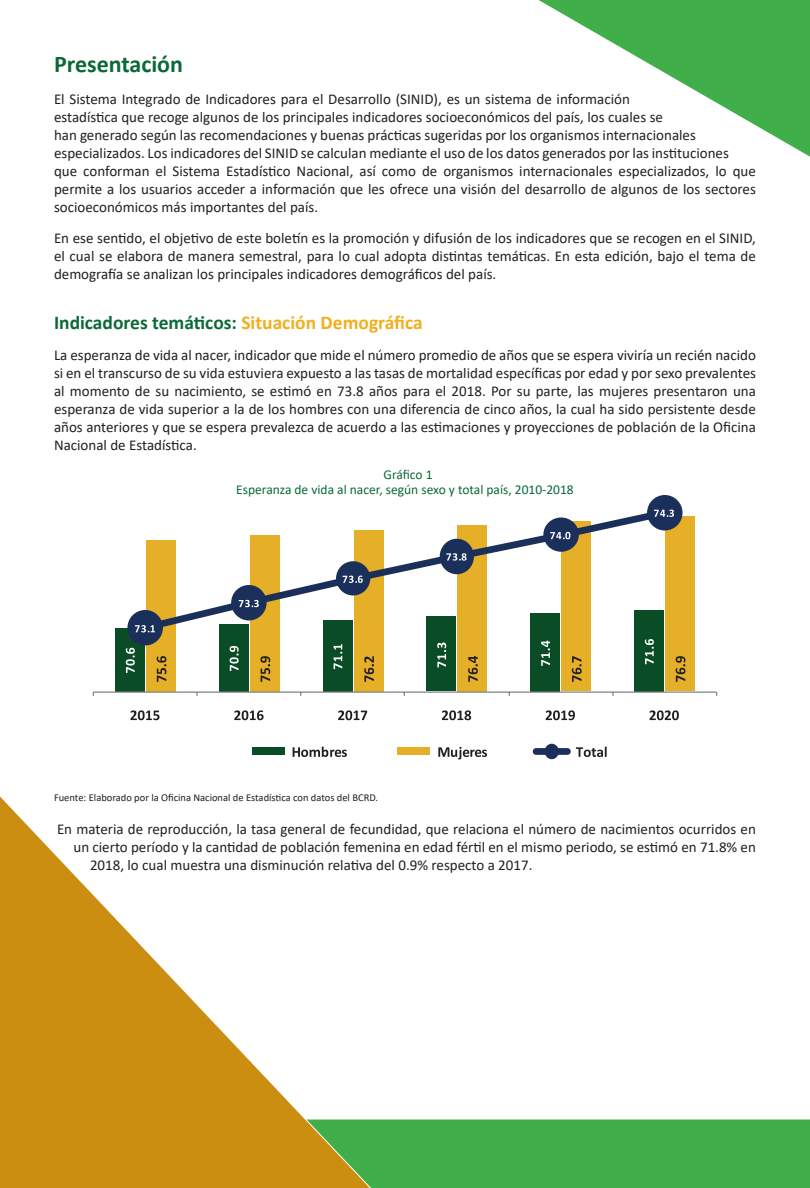
<style>
.page{position:relative;width:810px;height:1188px;background:#fff}
.page>*{position:absolute;margin:0;border:0;box-sizing:border-box;transform-origin:0 0}
.titulos{font:700 24px "Calibri";color:#0b6938}
.subtitulo{font:700 19.5px "Calibri";color:#0b6938}
.body{font:15px/18px "Calibri";color:#231f20;text-align:justify}
.titulos_graficos{font:13.5px/14.9px "Calibri";color:#0b6938;text-align:center}
.fuente{font:10.5px "Calibri";color:#231f20}
.s1{color:#f2ae1b}
</style>
<div class="page">
<div style="left:395px;top:1120px;width:415px;height:68px;background:#40ae49"></div>
<svg style="left:0;top:796px;width:395px;height:392px"></svg>
<svg style="left:539px;top:0;width:271px;height:157px"></svg>
<div style="left:115px;top:628px;width:30px;height:63px;background:#0a4c26"></div>
<div style="left:219px;top:624px;width:30px;height:67px;background:#0a4c26"></div>
<div style="left:323px;top:620px;width:30px;height:71px;background:#0a4c26"></div>
<div style="left:426px;top:616px;width:30px;height:75px;background:#0a4c26"></div>
<div style="left:530px;top:613px;width:30px;height:78px;background:#0a4c26"></div>
<div style="left:634px;top:610px;width:30px;height:81px;background:#0a4c26"></div>
<div style="left:146px;top:540px;width:30px;height:151px;background:#e5af27"></div>
<div style="left:250px;top:535px;width:30px;height:156px;background:#e5af27"></div>
<div style="left:354px;top:530px;width:30px;height:161px;background:#e5af27"></div>
<div style="left:457px;top:525px;width:30px;height:166px;background:#e5af27"></div>
<div style="left:561px;top:521px;width:30px;height:170px;background:#e5af27"></div>
<div style="left:665px;top:516px;width:30px;height:175px;background:#e5af27"></div>
<hr style="left:93px;top:691px;width:624px;height:2px;background:#808285">
<svg style="left:166px;top:513px;width:502px;height:114px"></svg>
<svg style="left:230px;top:646px;width:9px;height:25px"></svg>
<svg style="left:334px;top:644px;width:8px;height:25px"></svg>
<svg style="left:437px;top:642px;width:9px;height:25px"></svg>
<svg style="left:541px;top:641px;width:9px;height:25px"></svg>
<svg style="left:645px;top:639px;width:9px;height:25px"></svg>
<svg style="left:260px;top:656px;width:10px;height:26px"></svg>
<svg style="left:364px;top:656px;width:10px;height:26px"></svg>
<svg style="left:468px;top:656px;width:10px;height:26px"></svg>
<svg style="left:572px;top:656px;width:10px;height:26px"></svg>
<svg style="left:676px;top:656px;width:9px;height:26px"></svg>
<svg style="left:126px;top:610px;width:40px;height:72px"></svg>
<svg style="left:231px;top:585px;width:36px;height:35px"></svg>
<svg style="left:336px;top:561px;width:34px;height:34px"></svg>
<svg style="left:440px;top:539px;width:34px;height:35px"></svg>
<svg style="left:543px;top:517px;width:36px;height:35px"></svg>
<svg style="left:647px;top:495px;width:36px;height:35px"></svg>
<svg style="left:130px;top:710px;width:30px;height:10px"></svg>
<svg style="left:234px;top:710px;width:30px;height:10px"></svg>
<svg style="left:338px;top:710px;width:29px;height:10px"></svg>
<svg style="left:442px;top:710px;width:29px;height:10px"></svg>
<svg style="left:546px;top:710px;width:29px;height:10px"></svg>
<svg style="left:650px;top:710px;width:29px;height:10px"></svg>
<div style="left:253px;top:748px;width:32px;height:7px;background:#0a4c26"></div>
<svg style="left:293px;top:747px;width:54px;height:10px"></svg>
<div style="left:398px;top:748px;width:32px;height:7px;background:#e5af27"></div>
<svg style="left:438px;top:747px;width:49px;height:13px"></svg>
<div style="left:533px;top:748px;width:38px;height:7px;background:#1b2f5b;border-radius:3px"></div>
<svg style="left:545px;top:744px;width:14px;height:15px"></svg>
<svg style="left:576px;top:747px;width:31px;height:10px"></svg>
<p class="titulos" style="left:54px;top:47px;width:131px">Presentación</p>
<p class="body" style="left:54px;top:90px;width:703px;text-align:left">El Sistema Integrado de Indicadores para el Desarrollo (SINID), es un sistema de información<br>estadística que recoge algunos de los principales indicadores socioeconómicos del país, los cuales se<br>han generado según las recomendaciones y buenas prácticas sugeridas por los organismos internacionales especializados. Los indicadores del SINID se calculan mediante el uso de los datos generados por las instituciones<br>que conforman el Sistema Estadístico Nacional, así como de organismos internacionales especializados, lo que permite a los usuarios acceder a información que les ofrece una visión del desarrollo de algunos de los sectores socioeconómicos más importantes del país.</p>
<p class="body" style="left:54px;top:230px;width:704px">En ese sentido, el objetivo de este boletín es la promoción y difusión de los indicadores que se recogen en el SINID, el cual se elabora de manera semestral, para lo cual adopta distintas temáticas. En esta edición, bajo el tema de demografía se analizan los principales indicadores demográficos del país.</p>
<p class="subtitulo" style="left:54px;top:309px;width:370px">Indicadores temáticos: <span class="s1">Situación Demográfica</span></p>
<p class="body" style="left:54px;top:347px;width:704px">La esperanza de vida al nacer, indicador que mide el número promedio de años que se espera viviría un recién nacido si en el transcurso de su vida estuviera expuesto a las tasas de mortalidad específicas por edad y por sexo prevalentes al momento de su nacimiento, se estimó en 73.8 años para el 2018. Por su parte, las mujeres presentaron una esperanza de vida superior a la de los hombres con una diferencia de cinco años, la cual ha sido persistente desde años anteriores y que se espera prevalezca de acuerdo a las estimaciones y proyecciones de población de la Oficina Nacional de Estadística.</p>
<p class="titulos_graficos" style="left:236px;top:467px;width:339px">Gráfico 1<br>Esperanza de vida al nacer, según sexo y total país, 2010-2018</p>
<p class="fuente" style="left:54px;top:790px;width:326px">Fuente: Elaborado por la Oficina Nacional de Estadística con datos del BCRD.</p>
<p class="body" style="left:57px;top:820px;width:701px">En materia de reproducción, la tasa general de fecundidad, que relaciona el número de nacimientos ocurridos en</p>
<p class="body" style="left:74px;top:838px;width:684px">un cierto período y la cantidad de población femenina en edad fértil en el mismo periodo, se estimó en 71.8% en</p>
<p class="body" style="left:90px;top:856px;width:444px">2018, lo cual muestra una disminución relativa del 0.9% respecto a 2017.</p>
</div>
